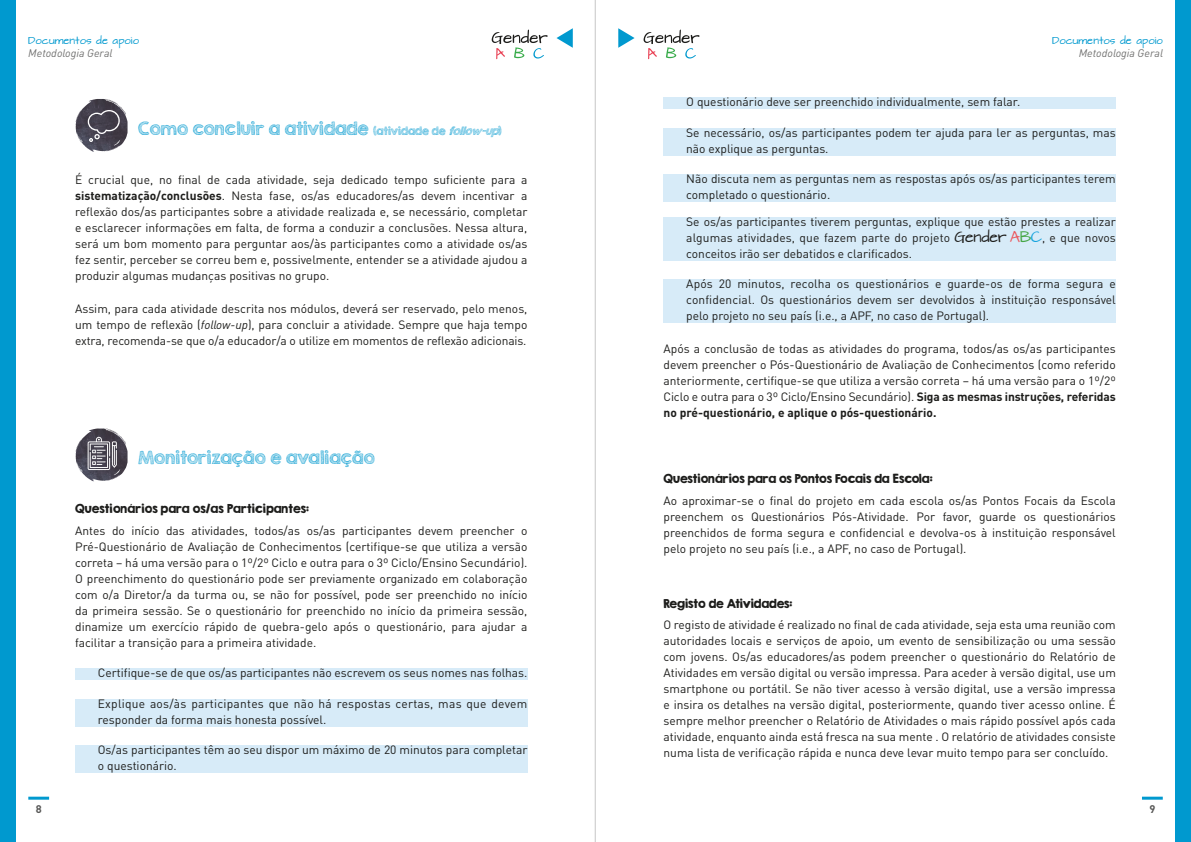
<style>
.page{position:relative;width:1191px;height:842px;background:#fff}
.page>*{position:absolute;margin:0;border:0;box-sizing:border-box;transform-origin:0 0}
.t1{font:16px "KG Second Chances Sketch";color:#0099cf}
.t2{font:12px/16px "DIN Pro";color:#1d1d1b;text-align:justify}
.t3{font:12px/16px "DIN Pro";letter-spacing:.02em;color:#1d1d1b}
.t4{font:11px "KG Second Chances Solid";letter-spacing:-.01em;color:#1d1d1b}
.t5{font:italic 11px "DIN Pro";color:#70706f}
.t6{font:700 11px "DIN Pro";color:#575756}
.t7{font:9px "Architects Daughter";color:#0099cf}
.s1{font-size:10px}
.s2{font-style:italic;font-size:10px}
.s3{font-weight:700}
.s4{font-style:italic}
.s5{font-family:"Architects Daughter";font-size:13px}
.s6{font-family:"Architects Daughter";font-size:13px;color:#eb575d}
.s7{font-family:"Architects Daughter";font-size:13px;color:#45a645}
.s8{font-family:"Architects Daughter";font-size:13px;color:#13a2dd}
</style>
<div class="page">
<div style="left:1175px;top:0;width:16px;height:842px;background:#0099cf"></div>
<hr style="left:1142px;top:797px;width:20px;height:3px;background:#0099cf">
<svg style="left:643px;top:30px;width:56px;height:29px"></svg>
<svg style="left:618px;top:28px;width:16px;height:20px"></svg>
<div style="left:0;top:0;width:16px;height:842px;background:#0099cf"></div>
<hr style="left:28px;top:797px;width:21px;height:3px;background:#0099cf">
<svg style="left:491px;top:30px;width:56px;height:29px"></svg>
<svg style="left:556px;top:28px;width:17px;height:20px"></svg>
<hr style="left:595px;top:0;width:1px;height:842px;background:#c7c7c6">
<div style="left:663px;top:98px;width:452px;height:11px;background:#d7ebf8"></div>
<div style="left:663px;top:128px;width:452px;height:27px;background:#d7ebf8"></div>
<div style="left:663px;top:174px;width:452px;height:27px;background:#d7ebf8"></div>
<div style="left:663px;top:217px;width:452px;height:44px;background:#d7ebf8"></div>
<div style="left:663px;top:280px;width:452px;height:43px;background:#d7ebf8"></div>
<div style="left:75px;top:669px;width:452px;height:11px;background:#d7ebf8"></div>
<div style="left:75px;top:699px;width:452px;height:27px;background:#d7ebf8"></div>
<div style="left:75px;top:745px;width:452px;height:27px;background:#d7ebf8"></div>
<img style="left:76px;top:428px;width:42px;height:52px">
<svg style="left:88px;top:437px;width:29px;height:33px"></svg>
<img style="left:76px;top:99px;width:42px;height:52px">
<svg style="left:88px;top:110px;width:32px;height:32px"></svg>
<p class="t7" style="left:28px;top:36px;width:112px">Documentos de apoio</p>
<p class="t5" style="left:28px;top:45px;width:85px">Metodologia Geral</p>
<p class="t1" style="left:138px;top:119px;width:365px">Como concluir a atividade <span class="s1">(atividade de</span> <span class="s2">follow-up</span><span class="s1">)</span></p>
<p class="t2" style="left:75px;top:171px;width:454px">É crucial que, no final de cada atividade, seja dedicado tempo suficiente para a <span class="s3">sistematização/conclusões</span>. Nesta fase, os/as educadores/as devem incentivar a reflexão dos/as participantes sobre a atividade realizada e, se necessário, completar e esclarecer informações em falta, de forma a conduzir a conclusões. Nessa altura, será um bom momento para perguntar aos/às participantes como a atividade os/as fez sentir, perceber se correu bem e, possivelmente, entender se a atividade ajudou a produzir algumas mudanças positivas no grupo.</p>
<p class="t2" style="left:75px;top:300px;width:454px">Assim, para cada atividade descrita nos módulos, deverá ser reservado, pelo menos, um tempo de reflexão (<span class="s4">follow-up</span>), para concluir a atividade. Sempre que haja tempo extra, recomenda-se que o/a educador/a o utilize em momentos de reflexão adicionais.</p>
<p class="t6" style="left:36px;top:800px;width:7px">8</p>
<p class="t1" style="left:138px;top:448px;width:238px">Monitorização e avaliação</p>
<p class="t4" style="left:75px;top:502px;width:235px">Questionários para os/as Participantes:</p>
<p class="t2" style="left:75px;top:522px;width:454px">Antes do início das atividades, todos/as os/as participantes devem preencher o Pré-Questionário de Avaliação de Conhecimentos (certifique-se que utiliza a versão correta – há uma versão para o 1º/2º Ciclo e outra para o 3º Ciclo/Ensino Secundário).<br>O preenchimento do questionário pode ser previamente organizado em colaboração com o/a Diretor/a da turma ou, se não for possível, pode ser preenchido no início da primeira sessão. Se o questionário for preenchido no início da primeira sessão, dinamize um exercício rápido de quebra-gelo após o questionário, para ajudar a facilitar a transição para a primeira atividade.</p>
<p class="t2" style="left:98px;top:664px;width:431px">Certifique-se de que os/as participantes não escrevem os seus nomes nas folhas.</p>
<p class="t3" style="left:98px;top:694px;width:431px">Explique aos/às participantes que não há respostas certas, mas que devem responder da forma mais honesta possível.</p>
<p class="t2" style="left:98px;top:740px;width:431px">Os/as participantes têm ao seu dispor um máximo de 20 minutos para completar o questionário.</p>
<p class="t7" style="left:1052px;top:36px;width:112px">Documentos de apoio</p>
<p class="t5" style="left:1078px;top:45px;width:85px">Metodologia Geral</p>
<p class="t2" style="left:686px;top:93px;width:335px">O questionário deve ser preenchido individualmente, sem falar.</p>
<p class="t2" style="left:686px;top:123px;width:431px">Se necessário, os/as participantes podem ter ajuda para ler as perguntas, mas não explique as perguntas.</p>
<p class="t2" style="left:686px;top:169px;width:431px">Não discuta nem as perguntas nem as respostas após os/as participantes terem completado o questionário.</p>
<p class="t2" style="left:686px;top:213px;width:431px">Se os/as participantes tiverem perguntas, explique que estão prestes a realizar algumas atividades, que fazem parte do projeto <span class="s5">Gender</span> <span class="s6">A</span><span class="s7">B</span><span class="s8">C</span>, e que novos conceitos irão ser debatidos e clarificados.</p>
<p class="t2" style="left:686px;top:275px;width:431px">Após 20 minutos, recolha os questionários e guarde-os de forma segura e confidencial. Os questionários devem ser devolvidos à instituição responsável pelo projeto no seu país (i.e., a APF, no caso de Portugal).</p>
<p class="t2" style="left:663px;top:340px;width:454px">Após a conclusão de todas as atividades do programa, todos/as os/as participantes devem preencher o Pós-Questionário de Avaliação de Conhecimentos (como referido anteriormente, certifique-se que utiliza a versão correta – há uma versão para o 1º/2º Ciclo e outra para o 3º Ciclo/Ensino Secundário). <span class="s3">Siga as mesmas instruções, referidas no pré-questionário, e aplique o pós-questionário.</span></p>
<p class="t4" style="left:663px;top:472px;width:270px">Questionários para os Pontos Focais da Escola:</p>
<p class="t2" style="left:663px;top:491px;width:454px">Ao aproximar-se o final do projeto em cada escola os/as Pontos Focais da Escola preenchem os Questionários Pós-Atividade. Por favor, guarde os questionários preenchidos de forma segura e confidencial e devolva-os à instituição responsável pelo projeto no seu país (i.e., a APF, no caso de Portugal).</p>
<p class="t4" style="left:663px;top:596px;width:130px">Registo de Atividades:</p>
<p class="t2" style="left:663px;top:616px;width:454px">O registo de atividade é realizado no final de cada atividade, seja esta uma reunião com autoridades locais e serviços de apoio, um evento de sensibilização ou uma sessão com jovens. Os/as educadores/as podem preencher o questionário do Relatório de Atividades em versão digital ou versão impressa. Para aceder à versão digital, use um smartphone ou portátil. Se não tiver acesso à versão digital, use a versão impressa e insira os detalhes na versão digital, posteriormente, quando tiver acesso online. É sempre melhor preencher o Relatório de Atividades o mais rápido possível após cada atividade, enquanto ainda está fresca na sua mente . O relatório de atividades consiste numa lista de verificação rápida e nunca deve levar muito tempo para ser concluído.</p>
<p class="t6" style="left:1149px;top:800px;width:7px">9</p>
</div>
